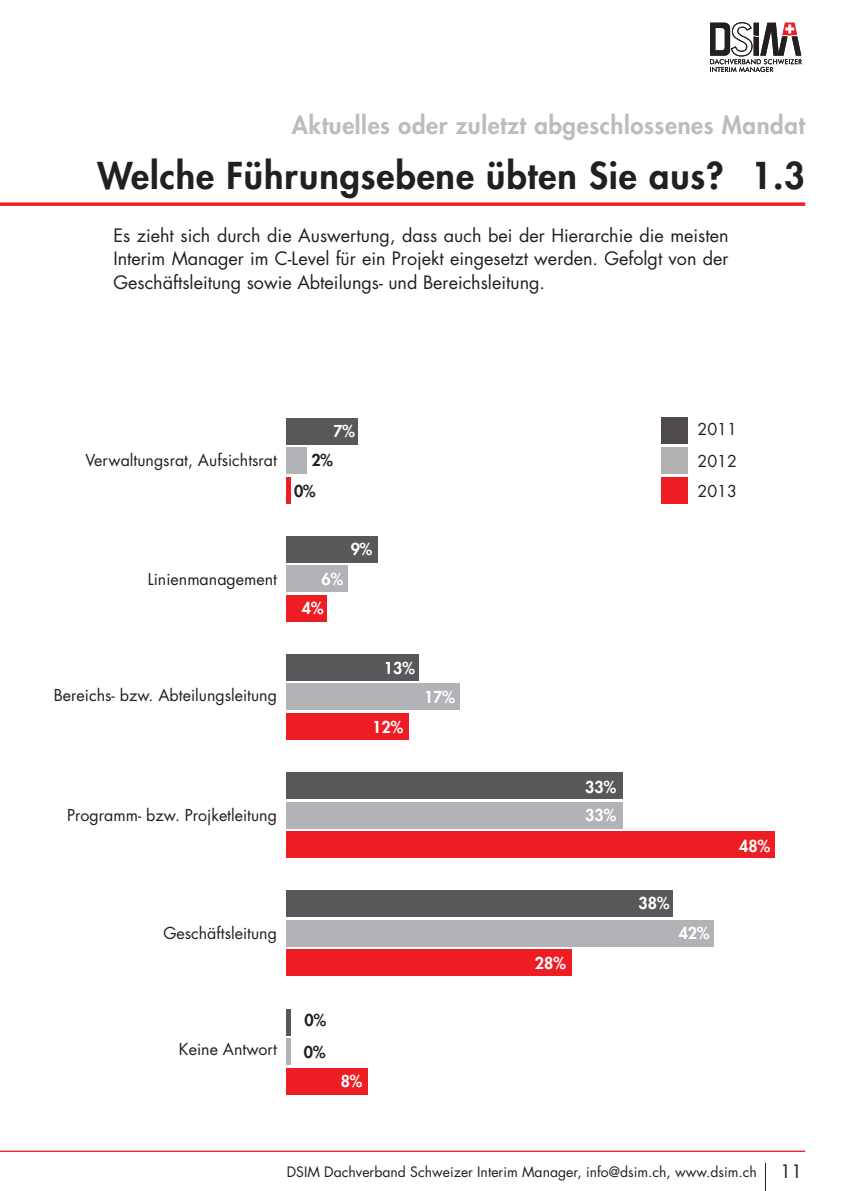
<style>
.page{position:relative;width:842px;height:1191px;background:#fff}
.page>*{position:absolute;margin:0;border:0;box-sizing:border-box;transform-origin:0 0}
.t1{font:800 36px "Futura";letter-spacing:.025em;color:#231f20}
.t2{font:800 24px "Futura";letter-spacing:.025em;color:rgb(35 31 32/.3)}
.t3{font:18px/23.6px "Futura";color:#231f20;text-align:justify}
.t4{font:16px "Futura";color:#231f20}
.t5{font:800 16px/27.4px "Futura";color:#fff}
.t6{font:800 16px/31.6px "Futura";color:#231f20}
.t7{font:14px "Futura";color:#231f20}
</style>
<div class="page">
<div style="left:286px;top:1067px;width:82px;height:27px;background:#ee1d23"></div>
<div style="left:286px;top:1038px;width:5px;height:26px;background:#b2b3b7"></div>
<div style="left:286px;top:1008px;width:5px;height:27px;background:#57585a"></div>
<div style="left:286px;top:949px;width:285px;height:27px;background:#ee1d23"></div>
<div style="left:286px;top:920px;width:428px;height:26px;background:#b2b3b7"></div>
<div style="left:286px;top:890px;width:387px;height:27px;background:#57585a"></div>
<div style="left:286px;top:831px;width:489px;height:27px;background:#ee1d23"></div>
<div style="left:286px;top:802px;width:336px;height:26px;background:#b2b3b7"></div>
<div style="left:286px;top:772px;width:336px;height:27px;background:#57585a"></div>
<div style="left:286px;top:713px;width:122px;height:27px;background:#ee1d23"></div>
<div style="left:286px;top:683px;width:173px;height:27px;background:#b2b3b7"></div>
<div style="left:286px;top:654px;width:133px;height:26px;background:#57585a"></div>
<div style="left:286px;top:595px;width:41px;height:26px;background:#ee1d23"></div>
<div style="left:286px;top:565px;width:61px;height:27px;background:#b2b3b7"></div>
<div style="left:286px;top:536px;width:92px;height:26px;background:#57585a"></div>
<div style="left:286px;top:477px;width:5px;height:26px;background:#ee1d23"></div>
<div style="left:286px;top:447px;width:21px;height:27px;background:#b2b3b7"></div>
<div style="left:286px;top:418px;width:71px;height:26px;background:#57585a"></div>
<hr style="left:0;top:1150px;width:805px;height:1px;background:#ee1d23">
<hr style="left:0;top:203px;width:805px;height:3px;background:#ee1d23">
<svg style="left:710px;top:22px;width:92px;height:50px"></svg>
<div style="left:662px;top:447px;width:26px;height:27px;background:#b2b0b1"></div>
<div style="left:662px;top:417px;width:26px;height:27px;background:#4f4b4c"></div>
<div style="left:662px;top:477px;width:26px;height:26px;background:#ee1d23"></div>
<svg style="left:765px;top:1162px;width:1px;height:29px"></svg>
<h2 class="t2" style="left:292px;top:113px;width:515px">Aktuelles oder zuletzt abgeschlossenes Mandat</h2>
<h1 class="t1" style="left:97px;top:159px;width:709px">Welche Führungsebene übten Sie aus? 1.3</h1>
<p class="t3" style="left:113px;top:225px;width:617px">Es zieht sich durch die Auswertung, dass auch bei der Hierarchie die meisten Interim Manager im C-Level für ein Projekt eingesetzt werden. Gefolgt von der Geschäftsleitung sowie Abteilungs- und Bereichsleitung.</p>
<p class="t4" style="left:85px;top:452px;width:193px">Verwaltungsrat, Aufsichtsrat</p>
<p class="t5" style="left:333px;top:419px;width:23px">7%</p>
<p class="t6" style="left:294px;top:446px;width:40px;text-indent:17px">2%<br>0%</p>
<p class="t4" style="left:148px;top:571px;width:131px">Linienmanagement</p>
<p class="t5" style="left:302px;top:565px;width:43px;line-height:29.2px;text-indent:20px">6%<br>4%</p>
<p class="t5" style="left:351px;top:536px;width:23px">9%</p>
<p class="t4" style="left:54px;top:687px;width:225px">Bereichs- bzw. Abteilungsleitung</p>
<p class="t5" style="left:384px;top:656px;width:32px">13%</p>
<p class="t5" style="left:372px;top:714px;width:32px">12%</p>
<p class="t5" style="left:424px;top:684px;width:32px">17%</p>
<p class="t4" style="left:67px;top:808px;width:211px">Programm- bzw. Projketleitung</p>
<p class="t4" style="left:163px;top:925px;width:115px">Geschäftsleitung</p>
<p class="t4" style="left:179px;top:1042px;width:100px">Keine Antwort</p>
<p class="t6" style="left:304px;top:1006px;width:24px">0%<br>0%</p>
<p class="t5" style="left:341px;top:1069px;width:23px">8%</p>
<p class="t4" style="left:697px;top:422px;width:41px">2011</p>
<p class="t4" style="left:697px;top:454px;width:41px">2012</p>
<p class="t4" style="left:697px;top:483px;width:41px">2013</p>
<p class="t5" style="left:585px;top:774px;width:32px">33%<br>33%</p>
<p class="t5" style="left:535px;top:950px;width:32px">28%</p>
<p class="t5" style="left:638px;top:890px;width:32px">38%</p>
<p class="t5" style="left:679px;top:921px;width:32px">42%</p>
<p class="t5" style="left:739px;top:833px;width:32px">48%</p>
<p class="t7" style="left:287px;top:1165px;width:472px">DSIM Dachverband Schweizer Interim Manager, info@dsim.ch, www.dsim.ch</p>
<p class="t3" style="left:780px;top:1160px;width:24px">11</p>
</div>
